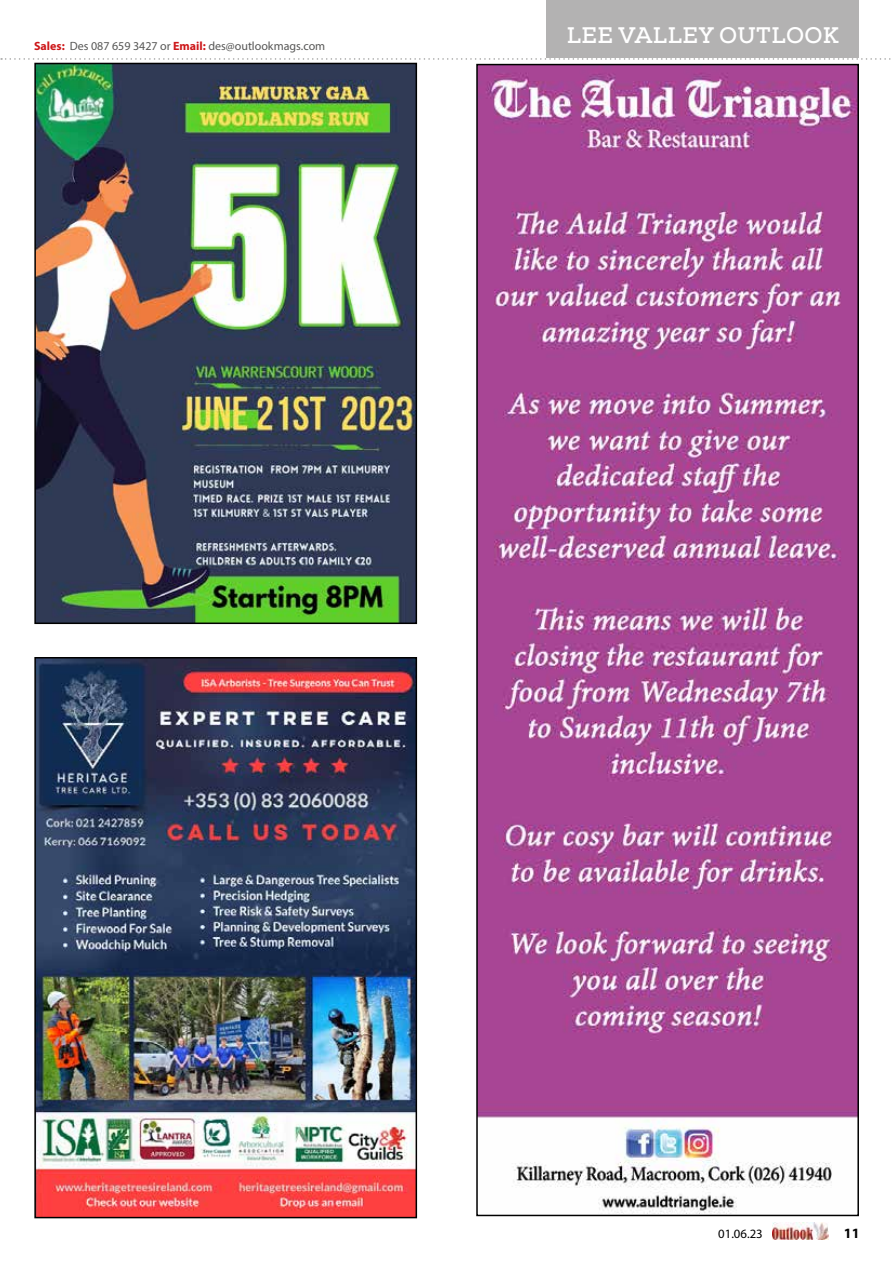
<style>
.page{position:relative;width:893px;height:1263px;background:#fff}
.page>*{position:absolute;margin:0;border:0;box-sizing:border-box;transform-origin:0 0}
.t1{font:22.5px "Nexa Slab Bold FREE";letter-spacing:.015em;color:#fff}
.t2{font:700 14.25px "Myriad Pro";color:#000}
.t3{font:12.75px "Myriad Pro";color:#000}
.t4{font:12px "Myriad Pro";color:#575756}
.s1{font-weight:700;color:#cd1719}
</style>
<div class="page">
<img style="left:772px;top:1223px;width:57px;height:17px">
<svg style="left:1px;top:58px;width:890px;height:2px"></svg>
<div style="left:546px;top:0;width:313px;height:58px;background:#b3b2b2"></div>
<img style="left:479px;top:67px;width:377px;height:1146px">
<div style="left:476px;top:64px;width:383px;height:1152px;border:2px solid #000"></div>
<img style="left:37px;top:66px;width:377px;height:555px">
<div style="left:34px;top:63px;width:383px;height:561px;border:2px solid #000"></div>
<img style="left:37px;top:660px;width:377px;height:555px">
<div style="left:34px;top:657px;width:383px;height:561px;border:2px solid #000"></div>
<p class="t4" style="left:34px;top:38px;width:293px"><span class="s1">Sales:</span> Des 087 659 3427 or <span class="s1">Email:</span> des@outlookmags.com</p>
<h1 class="t1" style="left:567px;top:22px;width:274px">LEE VALLEY OUTLOOK</h1>
<p class="t3" style="left:718px;top:1226px;width:46px">01.06.23</p>
<p class="t2" style="left:844px;top:1224px;width:17px">11</p>
</div>
